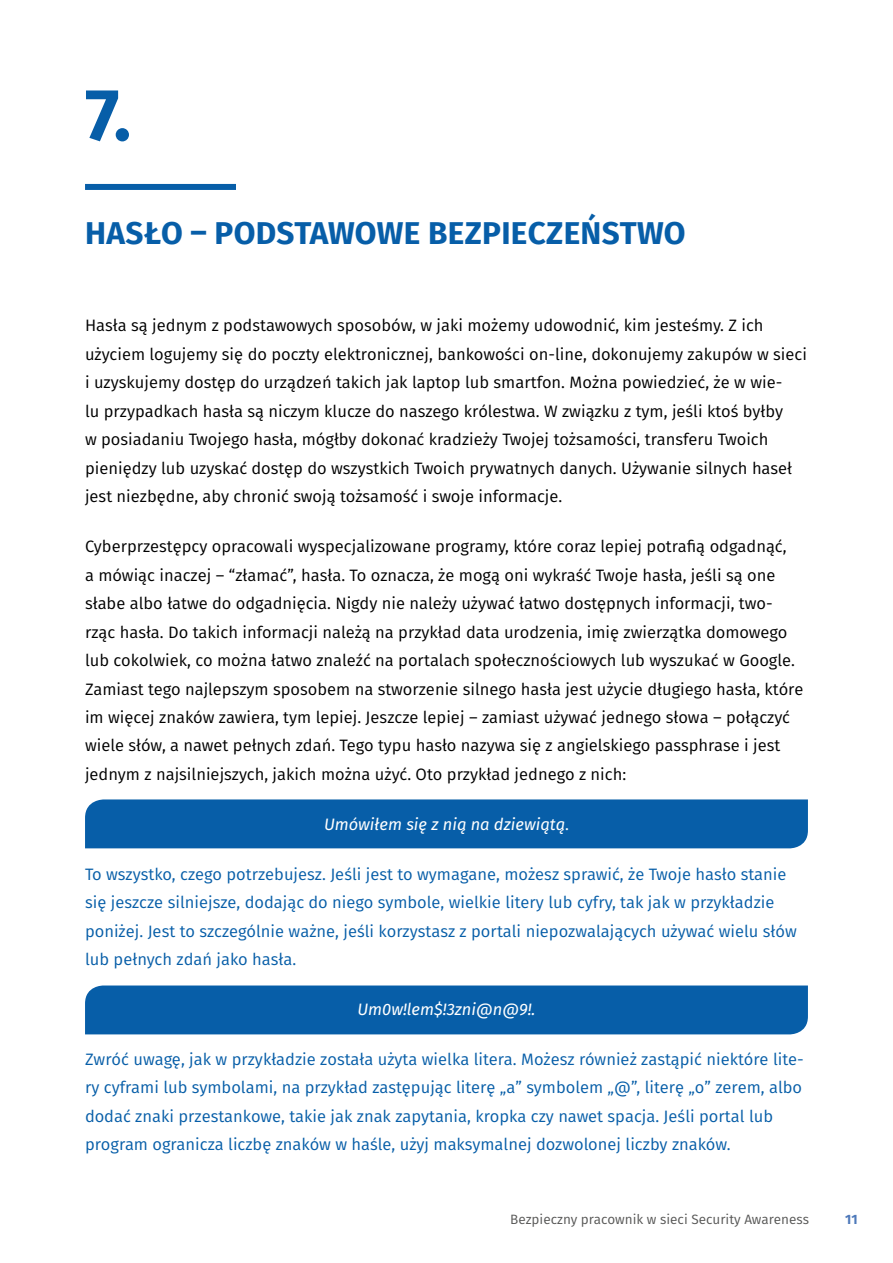
<style>
.page{position:relative;width:893px;height:1263px;background:#fff}
.page>*{position:absolute;margin:0;border:0;box-sizing:border-box;transform-origin:0 0}
.t1{font:700 73.5px "Fira Sans";color:#075ea8}
.t2{font:700 31.5px "Fira Sans";letter-spacing:.01em;color:#075ea8}
.t3{font:16.5px/28.5px "Fira Sans";color:#000}
.t4{font:16.5px/28.5px "Fira Sans";color:#075ea8}
.t5{font:italic 16.5px "Fira Sans";color:#fff}
.t6{font:13.5px "Fira Sans";color:#575756}
.t7{font:700 13.5px "Fira Sans";color:#4e79ba}
.s1{font-style:normal}
</style>
<div class="page">
<div style="left:85px;top:184px;width:151px;height:6px;background:#075ea8"></div>
<div style="left:85px;top:799px;width:723px;height:49px;background:#075ea8"></div>
<div style="left:85px;top:985px;width:723px;height:49px;background:#075ea8"></div>
<p class="t1" style="left:85px;top:63px;width:48px">7.</p>
<h1 class="t2" style="left:85px;top:211px;width:602px">HASŁO – PODSTAWOWE BEZPIECZEŃSTWO</h1>
<p class="t3" style="left:85px;top:311px;width:723px">Hasła są jednym z podstawowych sposobów, w jaki możemy udowodnić, kim jesteśmy. Z ich użyciem logujemy się do poczty elektronicznej, bankowości on-line, dokonujemy zakupów w sieci i uzyskujemy dostęp do urządzeń takich jak laptop lub smartfon. Można powiedzieć, że w wie-<br>lu przypadkach hasła są niczym klucze do naszego królestwa. W związku z tym, jeśli ktoś byłby<br>w posiadaniu Twojego hasła, mógłby dokonać kradzieży Twojej tożsamości, transferu Twoich pieniędzy lub uzyskać dostęp do wszystkich Twoich prywatnych danych. Używanie silnych haseł jest niezbędne, aby chronić swoją tożsamość i swoje informacje.</p>
<p class="t3" style="left:85px;top:532px;width:720px">Cyberprzestępcy opracowali wyspecjalizowane programy, które coraz lepiej potrafą odgadnąć,<br>a mówiąc inaczej – “złamać”, hasła. To oznacza, że mogą oni wykraść Twoje hasła, jeśli są one słabe albo łatwe do odgadnięcia. Nigdy nie należy używać łatwo dostępnych informacji, two&shy;rząc hasła. Do takich informacji należą na przykład data urodzenia, imię zwierzątka domowego lub cokolwiek, co można łatwo znaleźć na portalach społecznościowych lub wyszukać w Google.<br>Zamiast tego najlepszym sposobem na stworzenie silnego hasła jest użycie długiego hasła, które im więcej znaków zawiera, tym lepiej. Jeszcze lepiej – zamiast używać jednego słowa – połączyć wiele słów, a nawet pełnych zdań. Tego typu hasło nazywa się z angielskiego passphrase i jest jednym z najsilniejszych, jakich można użyć. Oto przykład jednego z nich:</p>
<p class="t5" style="left:324px;top:812px;width:246px">Umówiłem się z nią na dziewiątą<span class="s1">.</span></p>
<p class="t4" style="left:85px;top:859px;width:713px">To wszystko, czego potrzebujesz. Jeśli jest to wymagane, możesz sprawić, że Twoje hasło stanie się jeszcze silniejsze, dodając do niego symbole, wielkie litery lub cyfry, tak jak w przykładzie poniżej. Jest to szczególnie ważne, jeśli korzystasz z portali niepozwalających używać wielu słów lub pełnych zdań jako hasła.</p>
<p class="t5" style="left:357px;top:997px;width:180px">Um0w!lem$!3zni@n@9!.</p>
<p class="t4" style="left:85px;top:1044px;width:720px">Zwróć uwagę, jak w przykładzie została użyta wielka litera. Możesz również zastąpić niektóre lite&shy;ry cyframi lub symbolami, na przykład zastępując literę „a” symbolem „@”, literę „o” zerem, albo dodać znaki przestankowe, takie jak znak zapytania, kropka czy nawet spacja. Jeśli portal lub program ogranicza liczbę znaków w haśle, użyj maksymalnej dozwolonej liczby znaków.</p>
<p class="t6" style="left:510px;top:1210px;width:300px">Bezpieczny pracownik w sieci Security Awareness</p>
<p class="t7" style="left:845px;top:1210px;width:14px">11</p>
</div>
